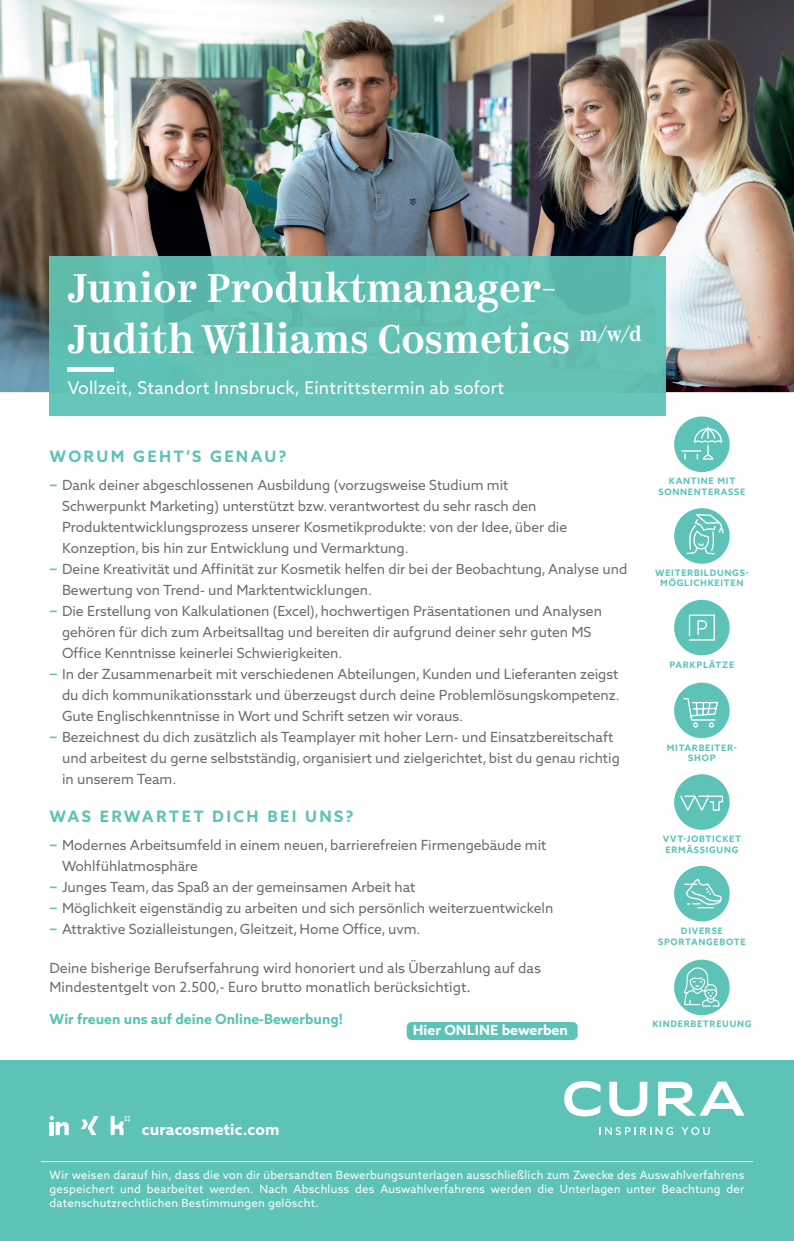
<style>
.page{position:relative;width:794px;height:1241px;background:#fff}
.page>*{position:absolute;margin:0;border:0;box-sizing:border-box;transform-origin:0 0}
.t1{font:500 40.25px/50.2px "Kazimir";color:#fff}
.t2{font:17.5px "Azo Sans";letter-spacing:.01em;color:#fff}
.t3{font:700 15.75px "Azo Sans 2";letter-spacing:.15em;color:#5cc3b6}
.t4{font:700 15.75px "Azo Sans 2";letter-spacing:.01em;color:#fff}
.t5{font:14px/21px "Azo Sans 2";color:#6c6d70}
.t6{font:14px/19.2px "Azo Sans";color:#6c6d70}
.t7{font:700 14px "Azo Sans";color:#5cc3b6}
.t8{font:700 14px "Azo Sans 2";color:#fff}
.t9{font:11.38px/14px "Azo Sans";letter-spacing:.02em;color:#fff;text-align:justify}
.t10{font:700 8.92px/10.7px "Azo Sans 2";letter-spacing:.08em;color:#5cc3b6;text-align:center}
.s1{font-weight:700;color:#5cc3b6}
</style>
<div class="page">
<img style="left:0;top:0;width:794px;height:392px">
<div style="left:0;top:1060px;width:794px;height:180px;background:#5cc3b6"></div>
<svg style="left:564px;top:1081px;width:180px;height:35px"></svg>
<svg style="left:599px;top:1127px;width:74px;height:7px"></svg>
<svg style="left:681px;top:1127px;width:28px;height:7px"></svg>
<hr style="left:41px;top:1160px;width:712px;height:1px;background:#fff">
<svg style="left:50px;top:1116px;width:19px;height:18px"></svg>
<svg style="left:81px;top:1116px;width:18px;height:18px"></svg>
<svg style="left:111px;top:1116px;width:19px;height:18px"></svg>
<div style="left:674px;top:416px;width:55px;height:56px;background:#5cc3b6;border-radius:50%"></div>
<svg style="left:680px;top:425px;width:43px;height:35px"></svg>
<div style="left:674px;top:508px;width:55px;height:55px;background:#5cc3b6;border-radius:50%"></div>
<svg style="left:685px;top:513px;width:39px;height:51px"></svg>
<div style="left:674px;top:599px;width:55px;height:56px;background:#5cc3b6;border-radius:50%"></div>
<div style="left:674px;top:682px;width:55px;height:56px;background:#5cc3b6;border-radius:50%"></div>
<svg style="left:683px;top:698px;width:35px;height:30px"></svg>
<div style="left:674px;top:774px;width:55px;height:55px;background:#5cc3b6;border-radius:50%"></div>
<svg style="left:680px;top:795px;width:43px;height:16px"></svg>
<div style="left:674px;top:865px;width:55px;height:56px;background:#5cc3b6;border-radius:50%"></div>
<div style="left:674px;top:959px;width:55px;height:56px;background:#5cc3b6;border-radius:50%"></div>
<svg style="left:684px;top:879px;width:38px;height:29px"></svg>
<svg style="left:688px;top:614px;width:27px;height:27px"></svg>
<svg style="left:684px;top:967px;width:35px;height:39px"></svg>
<div style="left:50px;top:392px;width:616px;height:23px;background:#65c6b9"></div>
<img style="left:50px;top:256px;width:616px;height:136px">
<div style="left:68px;top:367px;width:46px;height:5px;background:#fff"></div>
<div style="left:407px;top:1021px;width:170px;height:18px;background:#5cc3b6;border-radius:5px"></div>
<h1 class="t1" style="left:68px;top:265px;width:575px">Junior Produktmanager-<br>Judith Williams Cosmetics <sup>m/w/d</sup></h1>
<p class="t2" style="left:68px;top:376px;width:438px">Vollzeit, Standort Innsbruck, Eintrittstermin ab sofort</p>
<p class="t3" style="left:50px;top:446px;width:238px">WORUM GEHT’S GENAU?</p>
<p class="t5" style="left:62px;top:474px;width:506px;text-indent:-12px"><span class="s1">–</span> Dank deiner abgeschlossenen Ausbildung (vorzugsweise Studium mit Schwerpunkt Marketing) unterstützt bzw. verantwortest du sehr rasch den Produktentwicklungsprozess unserer Kosmetikprodukte: von der Idee, über die Konzeption, bis hin zur Entwicklung und Vermarktung.</p>
<p class="t5" style="left:62px;top:558px;width:567px;text-indent:-12px"><span class="s1">–</span> Deine Kreativität und Affinität zur Kosmetik helfen dir bei der Beobachtung, Analyse und<br>Bewertung von Trend- und Marktentwicklungen.</p>
<p class="t5" style="left:62px;top:600px;width:541px;text-indent:-12px"><span class="s1">–</span> Die Erstellung von Kalkulationen (Excel), hochwertigen Präsentationen und Analysen gehören für dich zum Arbeitsalltag und bereiten dir aufgrund deiner sehr guten MS<br>Office Kenntnisse keinerlei Schwierigkeiten.</p>
<p class="t5" style="left:62px;top:663px;width:559px;text-align:justify;text-indent:-12px"><span class="s1">–</span> In der Zusammenarbeit mit verschiedenen Abteilungen, Kunden und Lieferanten zeigst du dich kommunikationsstark und überzeugst durch deine Problemlösungskompetenz.<br>Gute Englischkenntnisse in Wort und Schrift setzen wir voraus.</p>
<p class="t5" style="left:62px;top:726px;width:559px;text-indent:-12px"><span class="s1">–</span> Bezeichnest du dich zusätzlich als Teamplayer mit hoher Lern- und Einsatzbereitschaft und arbeitest du gerne selbstständig, organisiert und zielgerichtet, bist du genau richtig in unserem Team.</p>
<p class="t3" style="left:50px;top:807px;width:305px">WAS ERWARTET DICH BEI UNS?</p>
<p class="t5" style="left:62px;top:834px;width:486px;text-indent:-12px"><span class="s1">–</span> Modernes Arbeitsumfeld in einem neuen, barrierefreien Firmengebäude mit<br>Wohlfühlatmosphäre</p>
<p class="t5" style="left:50px;top:876px;width:367px"><span class="s1">–</span> Junges Team, das Spaß an der gemeinsamen Arbeit hat</p>
<p class="t5" style="left:50px;top:897px;width:505px"><span class="s1">–</span> Möglichkeit eigenständig zu arbeiten und sich persönlich weiterzuentwickeln</p>
<p class="t5" style="left:50px;top:918px;width:372px"><span class="s1">–</span> Attraktive Sozialleistungen, Gleitzeit, Home Office, uvm.</p>
<p class="t6" style="left:50px;top:957px;width:493px">Deine bisherige Berufserfahrung wird honoriert und als Überzahlung auf das<br>Mindestentgelt von 2.500,- Euro brutto monatlich berücksichtigt.</p>
<p class="t7" style="left:50px;top:1009px;width:295px">Wir freuen uns auf deine Online-Bewerbung!</p>
<p class="t8" style="left:413px;top:1021px;width:157px">Hier ONLINE bewerben</p>
<p class="t10" style="left:658px;top:475px;width:88px">KANTINE MIT<br>SONNENTERASSE</p>
<p class="t10" style="left:655px;top:567px;width:95px">WEITERBILDUNGS-<br>MÖGLICHKEITEN</p>
<p class="t10" style="left:669px;top:659px;width:66px">PARKPLÄTZE</p>
<p class="t10" style="left:667px;top:742px;width:72px">MITARBEITER-<br>SHOP</p>
<p class="t10" style="left:663px;top:833px;width:80px;text-align:left">VVT-JOBTICKET<br>ERMÄSSIGUNG</p>
<p class="t10" style="left:658px;top:925px;width:89px">DIVERSE<br>SPORTANGEBOTE</p>
<p class="t10" style="left:652px;top:1017px;width:101px">KINDERBETREUUNG</p>
<p class="t4" style="left:142px;top:1119px;width:139px">curacosmetic.com</p>
<p class="t9" style="left:50px;top:1167px;width:696px">Wir weisen darauf hin, dass die von dir übersandten Bewerbungsunterlagen ausschließlich zum Zwecke des Auswahlverfahrens gespeichert und bearbeitet werden. Nach Abschluss des Auswahlverfahrens werden die Unterlagen unter Beachtung der datenschutzrechtlichen Bestimmungen gelöscht.</p>
</div>
